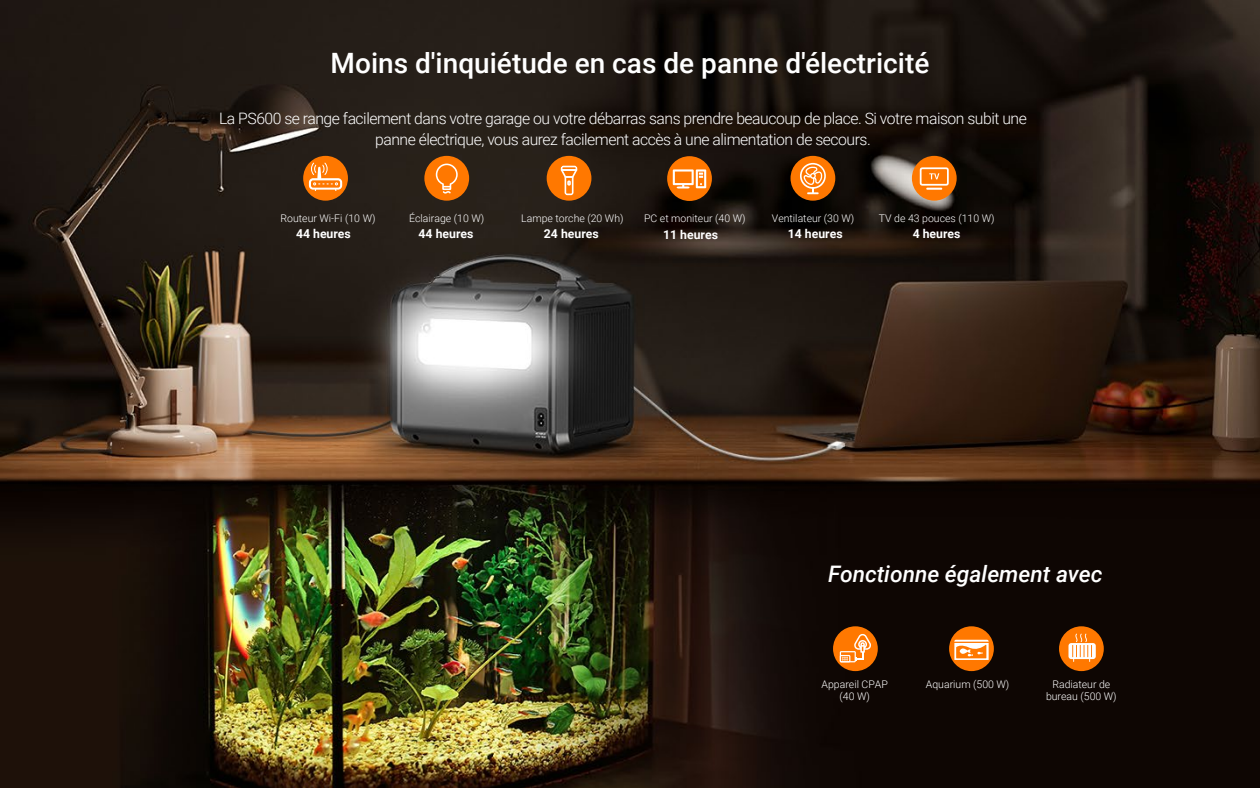
<style>
.page{position:relative;width:1260px;height:788px;background:#fff}
.page>*{position:absolute;margin:0;border:0;box-sizing:border-box;transform-origin:0 0}
.t1{font:500 28px "Roboto";color:#fff}
.t2{font:italic 500 22.75px "Roboto";color:#fff}
.t3{font:300 15.75px/21px "Roboto";letter-spacing:-.03em;color:#fff;text-align:center}
.t4{font:700 12.25px "Roboto";color:#fff}
.t5{font:300 10.5px/12.6px "Roboto";color:#fff;text-align:center}
</style>
<div class="page">
<img style="left:0;top:0;width:1260px;height:788px">
<div style="left:833px;top:626px;width:45px;height:45px;background:#ff7800;border-radius:50%"></div>
<svg style="left:840px;top:634px;width:31px;height:28px"></svg>
<div style="left:949px;top:626px;width:45px;height:45px;background:#ff7800;border-radius:50%"></div>
<svg style="left:954px;top:639px;width:35px;height:21px"></svg>
<div style="left:1059px;top:626px;width:45px;height:45px;background:#ff7800;border-radius:50%"></div>
<svg style="left:1069px;top:633px;width:27px;height:28px"></svg>
<div style="left:791px;top:156px;width:44px;height:45px;background:#ff7800;border-radius:50%"></div>
<svg style="left:800px;top:163px;width:26px;height:31px"></svg>
<div style="left:912px;top:156px;width:45px;height:45px;background:#ff7800;border-radius:50%"></div>
<svg style="left:920px;top:167px;width:29px;height:23px"></svg>
<div style="left:547px;top:156px;width:44px;height:45px;background:#ff7800;border-radius:50%"></div>
<svg style="left:561px;top:166px;width:16px;height:29px"></svg>
<div style="left:424px;top:156px;width:45px;height:45px;background:#ff7800;border-radius:50%"></div>
<svg style="left:436px;top:163px;width:22px;height:31px"></svg>
<div style="left:303px;top:156px;width:45px;height:45px;background:#ff7800;border-radius:50%"></div>
<svg style="left:309px;top:162px;width:33px;height:29px"></svg>
<div style="left:667px;top:156px;width:45px;height:45px;background:#ff7800;border-radius:50%"></div>
<svg style="left:673px;top:169px;width:33px;height:19px"></svg>
<h1 class="t1" style="left:331px;top:43px;width:600px">Moins d'inquiétude en cas de panne d'électricité</h1>
<p class="t3" style="left:219px;top:107px;width:809px">La PS600 se range facilement dans votre garage ou votre débarras sans prendre beaucoup de place. Si votre maison subit une panne électrique, vous aurez facilement accès à une alimentation de secours.</p>
<p class="t5" style="left:281px;top:212px;width:96px">Routeur Wi-Fi (10 W)</p>
<p class="t4" style="left:296px;top:225px;width:56px">44 heures</p>
<p class="t5" style="left:409px;top:212px;width:77px">Éclairage (10 W)</p>
<p class="t5" style="left:521px;top:212px;width:104px">Lampe torche (20 Wh)</p>
<p class="t4" style="left:419px;top:225px;width:56px">44 heures</p>
<p class="t4" style="left:544px;top:225px;width:56px">24 heures</p>
<p class="t5" style="left:644px;top:212px;width:103px">PC et moniteur (40 W)</p>
<p class="t4" style="left:663px;top:225px;width:56px">11 heures</p>
<p class="t5" style="left:772px;top:212px;width:84px">Ventilateur (30 W)</p>
<p class="t4" style="left:788px;top:225px;width:56px">14 heures</p>
<p class="t5" style="left:879px;top:212px;width:117px">TV de 43 pouces (110 W)</p>
<p class="t4" style="left:913px;top:225px;width:49px">4 heures</p>
<h2 class="t2" style="left:828px;top:558px;width:276px">Fonctionne également avec</h2>
<p class="t5" style="left:822px;top:677px;width:68px">Appareil CPAP (40 W)</p>
<p class="t5" style="left:926px;top:677px;width:85px">Aquarium (500 W)</p>
<p class="t5" style="left:1046px;top:677px;width:72px">Radiateur de bureau (500 W)</p>
</div>
